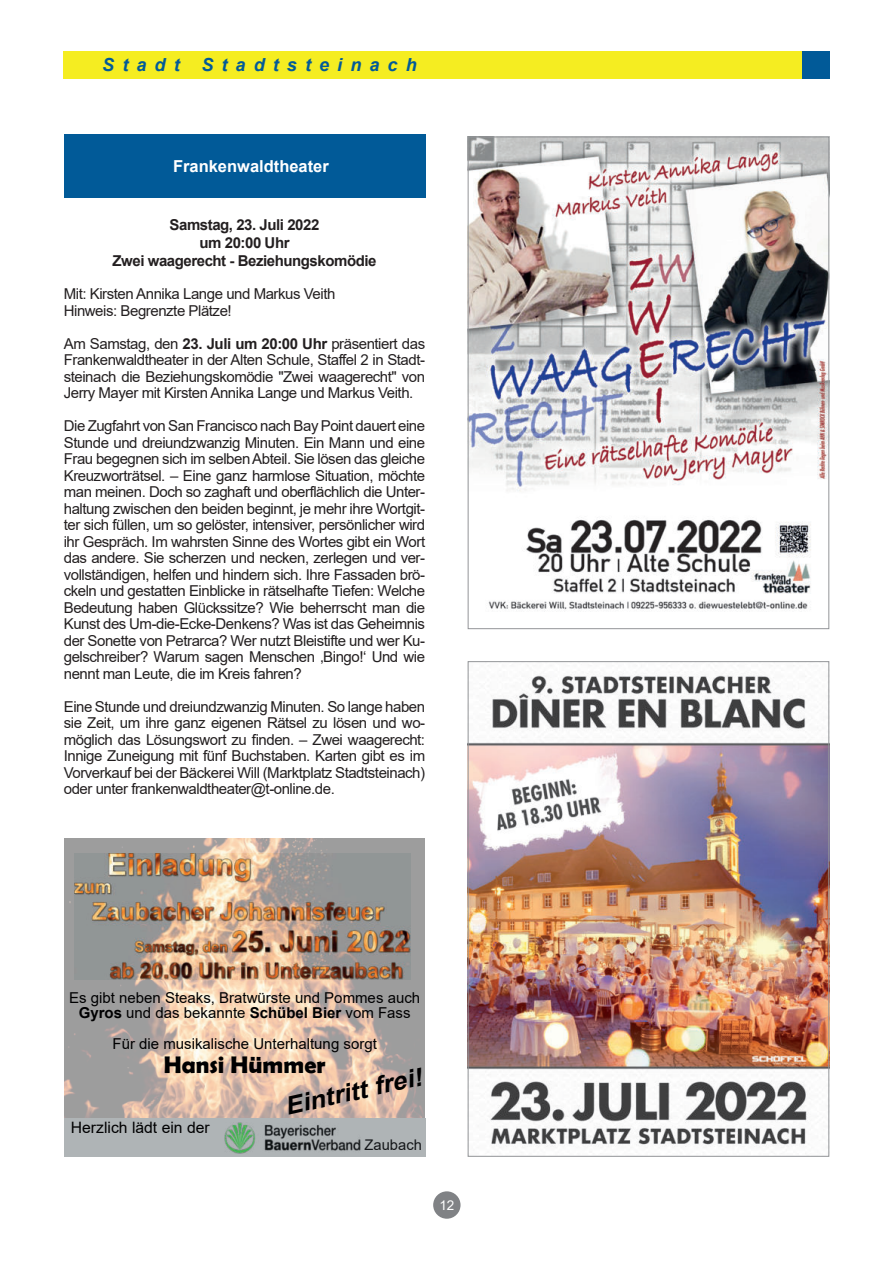
<style>
.page{position:relative;width:893px;height:1263px;background:#fff}
.page>*{position:absolute;margin:0;border:0;box-sizing:border-box;transform-origin:0 0}
.t1{font:italic 700 24.75px "Arial";color:#000001;scale:1.05 1}
.t2{font:700 24px "Berlin Sans FB Demi";color:#000001}
.t3{font:italic 700 18px "Arial";letter-spacing:.45em;color:#015a98}
.t4{font:700 16.5px "Arial";color:#fff}
.t5{font:15.75px "Arial";color:#000001}
.t6{font:15px/16.5px "Arial";letter-spacing:-.03em;color:#231f20;text-align:justify}
.t7{font:15px/15.5px "Arial";color:#000001;text-align:center}
.t8{font:700 15px/18px "Arial";letter-spacing:-.03em;color:#231f20;text-align:center}
.t9{font:14.7px "Arial";color:#141619}
.t10{font:13.5px "Arial";color:#fff}
.s1{font-weight:700}
</style>
<div class="page">
<div style="left:64px;top:51px;width:765px;height:27px;background:#f5ed21"></div>
<div style="left:802px;top:51px;width:27px;height:27px;background:#015a98"></div>
<div style="left:433px;top:1191px;width:28px;height:28px;background:#808285;border-radius:50%"></div>
<img style="left:470px;top:665px;width:357px;height:483px">
<div style="left:64px;top:134px;width:361px;height:64px;background:#015a98"></div>
<img style="left:470px;top:139px;width:357px;height:473px">
<div style="left:64px;top:838px;width:361px;height:319px;background:#fff;opacity:.62"></div>
<div style="left:64px;top:1119px;width:361px;height:38px;background:#afb4b6"></div>
<img style="left:224px;top:1122px;width:136px;height:31px">
<img style="left:75px;top:853px;width:336px;height:126px">
<p class="t3" style="left:102px;top:54px;width:316px">Stadt Stadtsteinach</p>
<p class="t4" style="left:173px;top:160px;width:157px">Frankenwaldtheater</p>
<p class="t8" style="left:113px;top:217px;width:265px">Samstag, 23. Juli 2022<br>um 20:00 Uhr<br>Zwei waagerecht - Beziehungskomödie</p>
<p class="t6" style="left:64px;top:286px;width:273px">Mit: Kirsten Annika Lange und Markus Veith<br>Hinweis: Begrenzte Plätze!</p>
<p class="t6" style="left:64px;top:337px;width:363px">Am Samstag, den <span class="s1">23. Juli um 20:00 Uhr</span> präsentiert das Frankenwaldtheater in der Alten Schule, Staffel 2 in Stadt&shy;steinach die Beziehungskomödie "Zwei waagerecht" von Jerry Mayer mit Kirsten Annika Lange und Markus Veith.</p>
<p class="t6" style="left:64px;top:418px;width:363px">Die Zugfahrt von San Francisco nach Bay Point dauert eine Stunde und dreiundzwanzig Minuten. Ein Mann und eine Frau begegnen sich im selben Abteil. Sie lösen das gleiche Kreuzworträtsel. – Eine ganz harmlose Situation, möchte man meinen. Doch so zaghaft und oberflächlich die Unter&shy;haltung zwischen den beiden beginnt, je mehr ihre Wortgit&shy;ter sich füllen, um so gelöster, intensiver, persönlicher wird ihr Gespräch. Im wahrsten Sinne des Wortes gibt ein Wort das andere. Sie scherzen und necken, zerlegen und ver&shy;vollständigen, helfen und hindern sich. Ihre Fassaden brö&shy;ckeln und gestatten Einblicke in rätselhafte Tiefen: Welche Bedeutung haben Glückssitze? Wie beherrscht man die Kunst des Um-die-Ecke-Denkens? Was ist das Geheimnis der Sonette von Petrarca? Wer nutzt Bleistifte und wer Ku&shy;gelschreiber? Warum sagen Menschen ‚Bingo!‘ Und wie nennt man Leute, die im Kreis fahren?</p>
<p class="t6" style="left:64px;top:700px;width:363px">Eine Stunde und dreiundzwanzig Minuten. So lange haben sie Zeit, um ihre ganz eigenen Rätsel zu lösen und wo&shy;möglich das Lösungswort zu finden. – Zwei waagerecht:<br>Innige Zuneigung mit fünf Buchstaben. Karten gibt es im Vorverkauf bei der Bäckerei Will (Marktplatz Stadtsteinach) oder unter frankenwaldtheater@t-online.de.</p>
<p class="t7" style="left:69px;top:990px;width:353px">Es gibt neben Steaks, Bratwürste und Pommes auch<br><span class="s1">Gyros</span> und das bekannte <span class="s1">Schübel Bier</span> vom Fass</p>
<p class="t7" style="left:113px;top:1036px;width:266px">Für die musikalische Unterhaltung sorgt</p>
<h2 class="t2" style="left:164px;top:1051px;width:163px">Hansi Hümmer</h2>
<h1 class="t1" style="left:282px;top:1089px;width:134px;rotate:-12deg">Eintritt frei!</h1>
<p class="t5" style="left:71px;top:1117px;width:140px">Herzlich lädt ein der</p>
<p class="t9" style="left:365px;top:1134px;width:59px">Zaubach</p>
<p class="t10" style="left:439px;top:1195px;width:17px">12</p>
</div>
